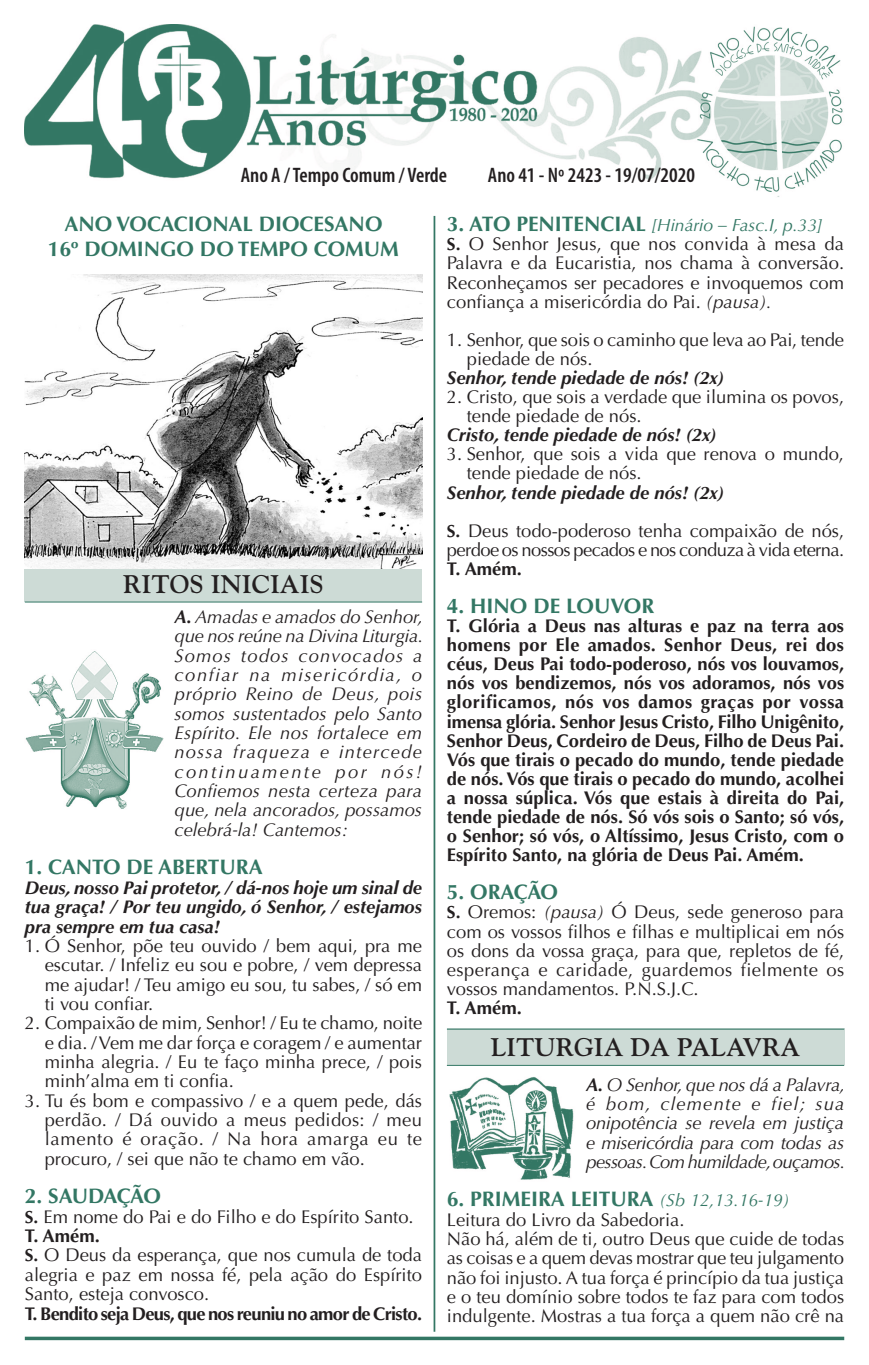
<style>
.page{position:relative;width:869px;height:1365px;background:#fff}
.page>*{position:absolute;margin:0;border:0;box-sizing:border-box;transform-origin:0 0}
.t1{font:700 25.38px "Goudy Std";color:#231f20}
.t2{font:700 21px/24.2px "Optima LT Std";color:#337764;text-align:center}
.t3{font:600 condensed 21px "Myriad Pro";color:#231f20}
.t4{font:700 21px "Optima LT Std";letter-spacing:-.035em;color:#337764}
.t5{font:18.38px/19.2px "Optima LT Std";color:#231f20}
.t6{font:700 18.38px/19.1px "Optima LT Std";color:#231f20;text-align:justify}
.t7{font:italic 18.38px/19.2px "Optima LT Std";letter-spacing:-.01em;color:#231f20;text-align:justify}
.t8{font:italic 700 18.38px/19.2px "Optima LT Std";color:#231f20;text-align:justify}
.t9{font:700 18.38px "Optima LT Std";letter-spacing:-.04em;color:#231f20}
.t10{font:18.38px "Optima LT Std";letter-spacing:-.03em;color:#231f20}
.t11{font:italic 17.5px "Optima LT Std";color:#337764}
.s1{font-weight:700;font-style:normal;font-size:21px}
.s2{font-weight:700;font-size:17.5px}
.s3{font-style:italic}
.s4{font-weight:700;font-style:italic}
.s5{font-weight:700}
.s6{font-weight:400;font-style:italic;font-size:17.5px}
</style>
<div class="page">
<img style="left:25px;top:25px;width:818px;height:172px">
<div style="left:25px;top:565px;width:397px;height:36px;background:#cddbd6"></div>
<hr style="left:25px;top:601px;width:397px;height:1px;background:#337764">
<hr style="left:25px;top:1336px;width:818px;height:3px;background:#337764">
<hr style="left:433px;top:216px;width:2px;height:1115px;background:#337764">
<img style="left:25px;top:651px;width:139px;height:158px">
<div style="left:446px;top:1028px;width:397px;height:36px;background:#cddbd6"></div>
<hr style="left:446px;top:1028px;width:397px;height:1px;background:#337764">
<hr style="left:446px;top:1064px;width:397px;height:1px;background:#337764">
<img style="left:449px;top:1077px;width:125px;height:103px">
<img style="left:25px;top:274px;width:397px;height:294px">
<p class="t3" style="left:241px;top:162px;width:208px">Ano A / Tempo Comum / Verde</p>
<p class="t3" style="left:487px;top:162px;width:208px">Ano 41 - Nº 2423 - 19/07/2020</p>
<p class="t11" style="left:446px;top:215px;width:376px"><span class="s1">3. ATO PENITENCIAL</span> [Hinário – Fasc.I, p.33]</p>
<p class="t5" style="left:446px;top:235px;width:398px;text-align:justify"><span class="s2">S.</span> O Senhor Jesus, que nos convida à mesa da Palavra e da Eucaristia, nos chama à conversão.<br>Reconheçamos ser pecadores e invoquemos com confiança a misericórdia do Pai. <span class="s3">(pausa).</span></p>
<p class="t5" style="left:466px;top:330px;width:378px;text-indent:-20px">1. Senhor, que sois o caminho que leva ao Pai, tende piedade de nós.</p>
<p class="t8" style="left:446px;top:368px;width:279px">Senhor, tende piedade de nós! (2x)</p>
<p class="t5" style="left:466px;top:387px;width:378px;text-indent:-20px">2. Cristo, que sois a verdade que ilumina os povos, tende piedade de nós.</p>
<p class="t8" style="left:446px;top:425px;width:271px">Cristo, tende piedade de nós! (2x)</p>
<p class="t5" style="left:466px;top:445px;width:378px;text-indent:-20px">3. Senhor, que sois a vida que renova o mundo, tende piedade de nós.</p>
<p class="t5" style="left:446px;top:473px;width:398px;line-height:38.1px"><span class="s4">Senhor, tende piedade de nós! (2x)<br></span><span class="s2">S.</span> Deus todo-poderoso tenha compaixão de nós,</p>
<p class="t10" style="left:446px;top:539px;width:398px">perdoe os nossos pecados e nos conduza à vida eterna.</p>
<p class="t6" style="left:446px;top:559px;width:76px">T. Amém.</p>
<p class="t2" style="left:446px;top:594px;width:209px">4. HINO DE LOUVOR</p>
<p class="t6" style="left:446px;top:616px;width:399px">T. Glória a Deus nas alturas e paz na terra aos homens por Ele amados. Senhor Deus, rei dos céus, Deus Pai todo-poderoso, nós vos louvamos, nós vos bendizemos, nós vos adoramos, nós vos glorificamos, nós vos damos graças por vossa imensa glória. Senhor Jesus Cristo, Filho Unigênito, Senhor Deus, Cordeiro de Deus, Filho de Deus Pai.<br>Vós que tirais o pecado do mundo, tende piedade de nós. Vós que tirais o pecado do mundo, acolhei a nossa súplica. Vós que estais à direita do Pai, tende piedade de nós. Só vós sois o Santo; só vós, o Senhor; só vós, o Altíssimo, Jesus Cristo, com o Espírito Santo, na glória de Deus Pai. Amém.</p>
<p class="t2" style="left:446px;top:880px;width:113px">5. ORAÇÃO</p>
<p class="t5" style="left:446px;top:902px;width:399px;text-align:justify"><span class="s2">S.</span> Oremos: <span class="s3">(pausa)</span> Ó Deus, sede generoso para com os vossos filhos e filhas e multiplicai em nós os dons da vossa graça, para que, repletos de fé, esperança e caridade, guardemos fielmente os vossos mandamentos. P.N.S.J.C.</p>
<p class="t6" style="left:446px;top:998px;width:76px">T. Amém.</p>
<p class="t2" style="left:48px;top:212px;width:352px">ANO VOCACIONAL DIOCESANO<br>16º DOMINGO DO TEMPO COMUM</p>
<h1 class="t1" style="left:123px;top:569px;width:202px">RITOS INICIAIS</h1>
<p class="t7" style="left:174px;top:607px;width:250px"><span class="s5">A.</span> Amadas e amados do Senhor, que nos reúne na Divina Liturgia.<br>Somos todos convocados a confiar na misericórdia, o próprio Reino de Deus, pois somos sustentados pelo Santo Espírito. Ele nos fortalece em nossa fraqueza e intercede continuamente por nós!<br>Confiemos nesta certeza para que, nela ancorados, possamos celebrá-la! Cantemos:</p>
<p class="t2" style="left:25px;top:855px;width:239px">1. CANTO DE ABERTURA</p>
<p class="t8" style="left:25px;top:878px;width:398px">Deus, nosso Pai protetor, / dá-nos hoje um sinal de tua graça! / Por teu ungido, ó Senhor, / estejamos pra sempre em tua casa!</p>
<p class="t5" style="left:45px;top:936px;width:379px;text-align:justify;text-indent:-20px">1. Ó Senhor, põe teu ouvido / bem aqui, pra me escutar. / Infeliz eu sou e pobre, / vem depressa me ajudar! / Teu amigo eu sou, tu sabes, / só em ti vou confiar.</p>
<p class="t5" style="left:45px;top:1013px;width:379px;text-align:justify;text-indent:-20px">2. Compaixão de mim, Senhor! / Eu te chamo, noite e dia. / Vem me dar força e coragem / e aumentar minha alegria. / Eu te faço minha prece, / pois minh’alma em ti confia.</p>
<p class="t5" style="left:45px;top:1090px;width:379px;text-align:justify;text-indent:-20px">3. Tu és bom e compassivo / e a quem pede, dás perdão. / Dá ouvido a meus pedidos: / meu lamento é oração. / Na hora amarga eu te procuro, / sei que não te chamo em vão.</p>
<p class="t4" style="left:25px;top:1183px;width:137px">2. SAUDAÇÃO</p>
<p class="t5" style="left:25px;top:1206px;width:398px"><span class="s2">S.</span> Em nome do Pai e do Filho e do Espírito Santo.<br><span class="s5">T. Amém.<br></span><span class="s2">S.</span> O Deus da esperança, que nos cumula de toda alegria e paz em nossa fé, pela ação do Espírito Santo, esteja convosco.</p>
<p class="t9" style="left:25px;top:1302px;width:398px">T. Bendito seja Deus, que nos reuniu no amor de Cristo.</p>
<h1 class="t1" style="left:490px;top:1032px;width:311px">LITURGIA DA PALAVRA</h1>
<p class="t7" style="left:585px;top:1075px;width:260px"><span class="s5">A.</span> O Senhor, que nos dá a Palavra, é bom, clemente e fiel; sua onipotência se revela em justiça e misericórdia para com todas as pessoas. Com humildade, ouçamos.</p>
<p class="t2" style="left:446px;top:1187px;width:344px">6. PRIMEIRA LEITURA <span class="s6">(Sb 12,13.16-19)</span></p>
<p class="t5" style="left:446px;top:1209px;width:398px">Leitura do Livro da Sabedoria.<br>Não há, além de ti, outro Deus que cuide de todas as coisas e a quem devas mostrar que teu julgamento não foi injusto. A tua força é princípio da tua justiça e o teu domínio sobre todos te faz para com todos indulgente. Mostras a tua força a quem não crê na</p>
</div>
